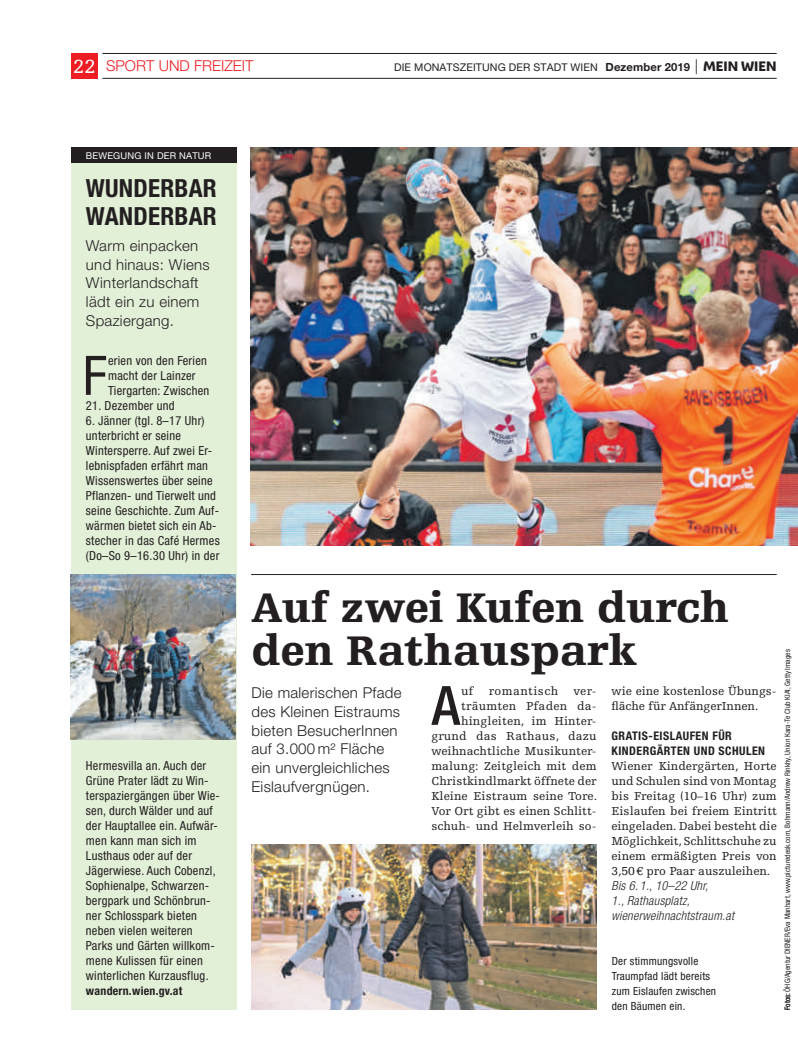
<style>
.page{position:relative;width:798px;height:1063px;background:#fff}
.page>*{position:absolute;margin:0;border:0;box-sizing:border-box;transform-origin:0 0}
.t1{font:condensed 54.5px "Helvetica Neue LT Pro";color:#231f20}
.t2{font:500 condensed 54.25px "Helvetica Neue LT Pro";color:#231f20}
.t3{font:900 43.75px/43.8px "Egyptienne FLT Std";color:#231f20}
.t4{font:700 condensed 25px/27.5px "Helvetica Neue LT Pro";letter-spacing:.01em;color:#231f20}
.t5{font:300 15px/18.8px "Helvetica Neue LT Pro";letter-spacing:.02em;color:#231f20}
.t6{font:300 15px "Helvetica Neue LT Pro";color:#ee1d23}
.t7{font:condensed 12.5px/15px "Helvetica Neue LT Pro";letter-spacing:.02em;color:#231f20}
.t8{font:italic 300 condensed 12.5px/15px "Helvetica Neue LT Pro";letter-spacing:.02em;color:#231f20}
.t9{font:12.25px/15px "Egyptienne FLT Std";color:#231f20;text-align:right}
.t10{font:700 condensed 11.88px/15px "Helvetica Neue LT Pro";letter-spacing:.04em;color:#231f20}
.t11{font:700 condensed 11.88px "Helvetica Neue LT Pro";letter-spacing:.02em;color:#231f20}
.t12{font:condensed 11.25px/15px "Helvetica Neue LT Pro";letter-spacing:.02em;color:#231f20}
.t13{font:10.62px "Helvetica Neue LT Pro";letter-spacing:.01em;color:#231f20}
.t14{font:9.38px "Helvetica Neue LT Pro";letter-spacing:.02em;color:#fff}
.t15{font:condensed 7.5px "Helvetica Neue LT Pro";color:#231f20}
.s1{font-family:"Egyptienne FLT Std";font-weight:400;font-size:20px;color:#fff}
.s2{font-weight:700;font-size:11.25px}
.s3{font-weight:300;font-size:15px}
.s4{font-family:"Wiener Melange";font-weight:800;font-size:12.75px}
</style>
<div class="page">
<div style="left:71px;top:53px;width:27px;height:26px;background:#ee1d23"></div>
<hr style="left:102px;top:53px;width:674px;height:1px;background:#231f20">
<hr style="left:102px;top:78px;width:674px;height:1px;background:#231f20">
<hr style="left:251px;top:574px;width:525px;height:1px;background:#231f20">
<div style="left:71px;top:148px;width:165px;height:862px;background:#e3f0d8"></div>
<div style="left:71px;top:148px;width:165px;height:15px;background:#231f20"></div>
<img style="left:71px;top:575px;width:165px;height:165px">
<img style="left:251px;top:845px;width:345px;height:165px">
<img style="left:250px;top:148px;width:547px;height:397px">
<p class="t6" style="left:73px;top:61px;width:182px"><span class="s1">22</span> SPORT UND FREIZEIT</p>
<p class="t13" style="left:394px;top:64px;width:384px">DIE MONATSZEITUNG DER STADT WIEN <span class="s2">Dezember 2019</span> <span class="s3">|</span> <span class="s4">MEIN WIEN</span></p>
<p class="t14" style="left:86px;top:152px;width:127px">BEWEGUNG IN DER NATUR</p>
<h3 class="t4" style="left:86px;top:177px;width:132px">WUNDERBAR<br>WANDERBAR</h3>
<p class="t5" style="left:86px;top:237px;width:125px">Warm einpacken und hinaus: Wiens<br>Winterlandschaft lädt ein zu einem<br>Spaziergang.</p>
<h1 class="t1" style="left:83px;top:356px;width:26px">F</h1>
<p class="t7" style="left:108px;top:354px;width:103px">erien von den Ferien macht der Lainzer<br>Tiergarten: Zwischen</p>
<p class="t7" style="left:86px;top:399px;width:90px">21. Dezember und</p>
<p class="t7" style="left:86px;top:414px;width:135px">6. Jänner (tgl. 8–17 Uhr) unterbricht er seine<br>Wintersperre. Auf zwei Er&shy;lebnispfaden erfährt man<br>Wissenswertes über seine<br>Pflanzen- und Tierwelt und seine Geschichte. Zum Auf&shy;wärmen bietet sich ein Ab&shy;stecher in das Café Hermes (Do–So 9–16.30 Uhr) in der</p>
<p class="t7" style="left:86px;top:759px;width:135px">Hermesvilla an. Auch der<br>Grüne Prater lädt zu Win&shy;terspaziergängen über Wie&shy;sen, durch Wälder und auf der Hauptallee ein. Aufwär&shy;men kann man sich im<br>Lusthaus oder auf der<br>Jägerwiese. Auch Cobenzl,<br>Sophienalpe, Schwarzen&shy;bergpark und Schönbrun&shy;ner Schlosspark bieten neben vielen weiteren<br>Parks und Gärten willkom&shy;mene Kulissen für einen winterlichen Kurzausflug.</p>
<p class="t11" style="left:86px;top:986px;width:98px">wandern.wien.gv.at</p>
<h3 class="t3" style="left:251px;top:589px;width:479px">Auf zwei Kufen durch den Rathauspark</h3>
<h2 class="t2" style="left:431px;top:686px;width:30px">A</h2>
<p class="t15" style="left:784px;top:1010px;width:362px;rotate:-90deg">Fotos: ÖHG/Agentur DIENER/Eva Manhart, www.picturedesk.com, Bohmann/Andrew Rinkhy, Union Kara-Te Club KIAI, Getty Images</p>
<p class="t9" style="left:431px;top:684px;width:167px">uf romantisch ver&shy;träumten Pfaden da&shy;hingleiten, im Hinter&shy;grund das Rathaus, dazu weihnacht liche Musikunter&shy;malung: Zeitgleich mit dem<br>Christkindlmarkt öffnete der<br>Kleine Eistraum seine Tore.<br>Vor Ort gibt es einen Schlitt&shy;schuh- und Helmverleih so-</p>
<p class="t9" style="left:611px;top:684px;width:167px;text-align:left">wie eine kostenlose Übungs&shy;fläche für AnfängerInnen.</p>
<p class="t5" style="left:251px;top:685px;width:151px">Die malerischen Pfade des Kleinen Eistraums bieten BesucherInnen auf 3.000 m² Fläche ein unvergleichliches<br>Eislaufvergnügen.</p>
<p class="t10" style="left:611px;top:729px;width:155px">GRATIS-EISLAUFEN FÜR<br>KINDERGÄRTEN UND SCHULEN</p>
<p class="t9" style="left:611px;top:759px;width:167px;text-align:justify">Wiener Kindergärten, Horte und Schulen sind von Montag bis Freitag (10–16 Uhr) zum Eislaufen bei freiem Eintritt eingeladen. Dabei besteht die Möglichkeit, Schlittschuhe zu einem ermäßigten Preis von 3,50 € pro Paar auszuleihen.</p>
<p class="t8" style="left:611px;top:879px;width:124px">Bis 6. 1., 10–22 Uhr,<br>1., Rathausplatz, wienerweihnachtstraum.at</p>
<p class="t12" style="left:611px;top:955px;width:106px">Der stimmungsvolle<br>Traumpfad lädt bereits zum Eislaufen zwischen den Bäumen ein.</p>
</div>
